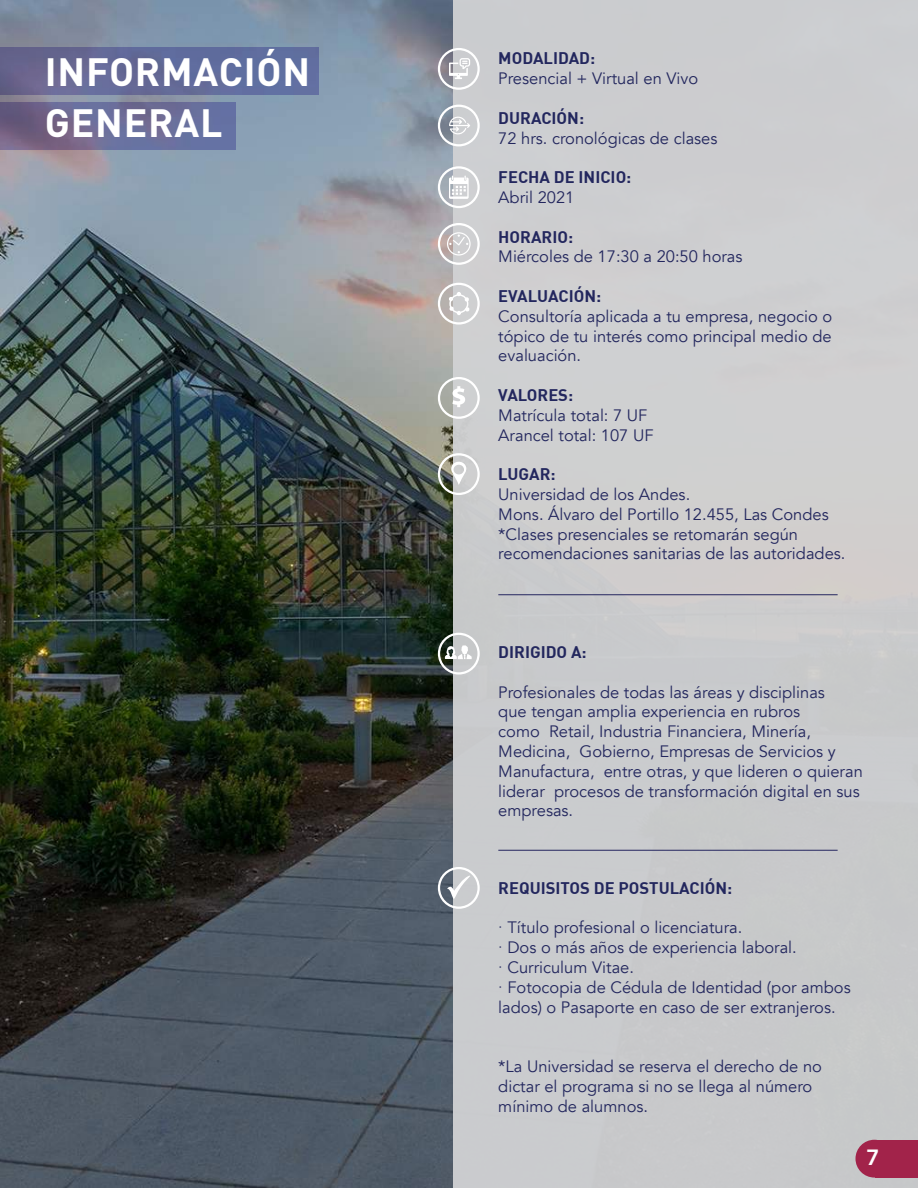
<style>
.page{position:relative;width:918px;height:1188px;background:#fff}
.page>*{position:absolute;margin:0;border:0;box-sizing:border-box;transform-origin:0 0}
.t1{font:700 39px/51px "DIN Pro";letter-spacing:.02em;color:#fff}
.t2{font:800 22.05px "Avenir";color:#fff}
.t3{font:16.5px/19.8px "Avenir";color:#23275e}
.t4{font:700 16.5px "DIN";color:#23275e}
.s1{font-family:"Orkney"}
</style>
<div class="page">
<img style="left:0;top:0;width:453px;height:1188px">
<div style="left:453px;top:0;width:465px;height:1188px;background:#d1d2d4"></div>
<div style="left:855px;top:1140px;width:38px;height:38px;background:#a2234a;border-radius:50%"></div>
<div style="left:875px;top:1140px;width:43px;height:37px;background:#a2234a"></div>
<div style="left:0;top:48px;width:319px;height:47px;background:linear-gradient(to right,#6a658d,#5e70a4)"></div>
<svg style="left:0;top:102px;width:236px;height:47px;background:#6c6a93"></svg>
<div style="left:438px;top:48px;width:42px;height:42px;border:2px solid #fff;border-radius:50%"></div>
<div style="left:438px;top:105px;width:42px;height:41px;border:2px solid #fff;border-radius:50%"></div>
<div style="left:438px;top:166px;width:42px;height:42px;border:2px solid #fff;border-radius:50%"></div>
<div style="left:438px;top:223px;width:42px;height:42px;border:2px solid #fff;border-radius:50%"></div>
<div style="left:438px;top:283px;width:42px;height:42px;border:2px solid #fff;border-radius:50%"></div>
<div style="left:438px;top:377px;width:42px;height:42px;border:2px solid #fff;border-radius:50%"></div>
<div style="left:438px;top:453px;width:42px;height:42px;border:2px solid #fff;border-radius:50%"></div>
<div style="left:438px;top:633px;width:42px;height:42px;border:2px solid #fff;border-radius:50%"></div>
<hr style="left:498px;top:594px;width:340px;height:1px;background:#24255f">
<hr style="left:498px;top:850px;width:340px;height:1px;background:#24255f">
<svg style="left:449px;top:58px;width:21px;height:21px"></svg>
<svg style="left:449px;top:117px;width:21px;height:18px"></svg>
<svg style="left:449px;top:176px;width:20px;height:23px"></svg>
<svg style="left:447px;top:232px;width:24px;height:24px"></svg>
<svg style="left:449px;top:292px;width:21px;height:23px"></svg>
<svg style="left:445px;top:645px;width:27px;height:14px"></svg>
<svg style="left:449px;top:462px;width:18px;height:23px"></svg>
<svg style="left:452px;top:386px;width:13px;height:21px"></svg>
<div style="left:438px;top:867px;width:42px;height:42px;border:2px solid #fff;border-radius:50%"></div>
<svg style="left:447px;top:876px;width:23px;height:23px"></svg>
<h1 class="t1" style="left:45px;top:42px;width:267px">INFORMACIÓN<br>GENERAL</h1>
<p class="t4" style="left:498px;top:48px;width:98px">MODALIDAD:</p>
<p class="t3" style="left:498px;top:69px;width:201px">Presencial + Virtual en Vivo</p>
<p class="t4" style="left:498px;top:107px;width:87px">DURACIÓN:</p>
<p class="t3" style="left:498px;top:128px;width:221px">72 hrs. cronológicas de clases</p>
<p class="t4" style="left:498px;top:166px;width:135px">FECHA DE INICIO:</p>
<p class="t3" style="left:498px;top:188px;width:78px">Abril 2021</p>
<p class="t4" style="left:498px;top:226px;width:76px">HORARIO:</p>
<p class="t3" style="left:498px;top:247px;width:246px">Miércoles de 17:30 a 20:50 horas</p>
<p class="t4" style="left:498px;top:285px;width:104px">EVALUACIÓN:</p>
<p class="t3" style="left:498px;top:306px;width:336px;text-align:justify">Consultoría aplicada a tu empresa, negocio o tópico de tu interés como principal medio de evaluación.</p>
<p class="t4" style="left:498px;top:384px;width:76px">VALORES:</p>
<p class="t3" style="left:498px;top:405px;width:157px">Matrícula total: 7 UF<br>Arancel total: 107 UF</p>
<p class="t4" style="left:498px;top:463px;width:59px">LUGAR:</p>
<p class="t3" style="left:498px;top:485px;width:349px">Universidad de los Andes.<br>Mons. Álvaro del Portillo 12.455, Las Condes *Clases presenciales se retomarán según recomendaciones sanitarias de las autoridades.</p>
<p class="t4" style="left:498px;top:641px;width:90px">DIRIGIDO A:</p>
<p class="t3" style="left:498px;top:682px;width:366px">Profesionales de todas las áreas y disciplinas<br>que tengan amplia experiencia en rubros<br>como Retail, Industria Financiera, Minería, Medicina, Gobierno, Empresas de Servicios y Manufactura, entre otras, y que lideren o quieran liderar procesos de transformación digital en sus empresas.</p>
<p class="t4" style="left:498px;top:877px;width:235px">REQUISITOS DE POSTULACIÓN:</p>
<p class="t3" style="left:498px;top:918px;width:354px"><span class="s1">·</span> Título profesional o licenciatura.<br><span class="s1">·</span> Dos o más años de experiencia laboral.<br><span class="s1">·</span> Curriculum Vitae.<br><span class="s1">·</span> Fotocopia de Cédula de Identidad (por ambos lados) o Pasaporte en caso de ser extranjeros.</p>
<p class="t3" style="left:498px;top:1057px;width:325px">*La Universidad se reserva el derecho de no dictar el programa si no se llega al número mínimo de alumnos.</p>
<h2 class="t2" style="left:866px;top:1140px;width:15px">7</h2>
</div>
